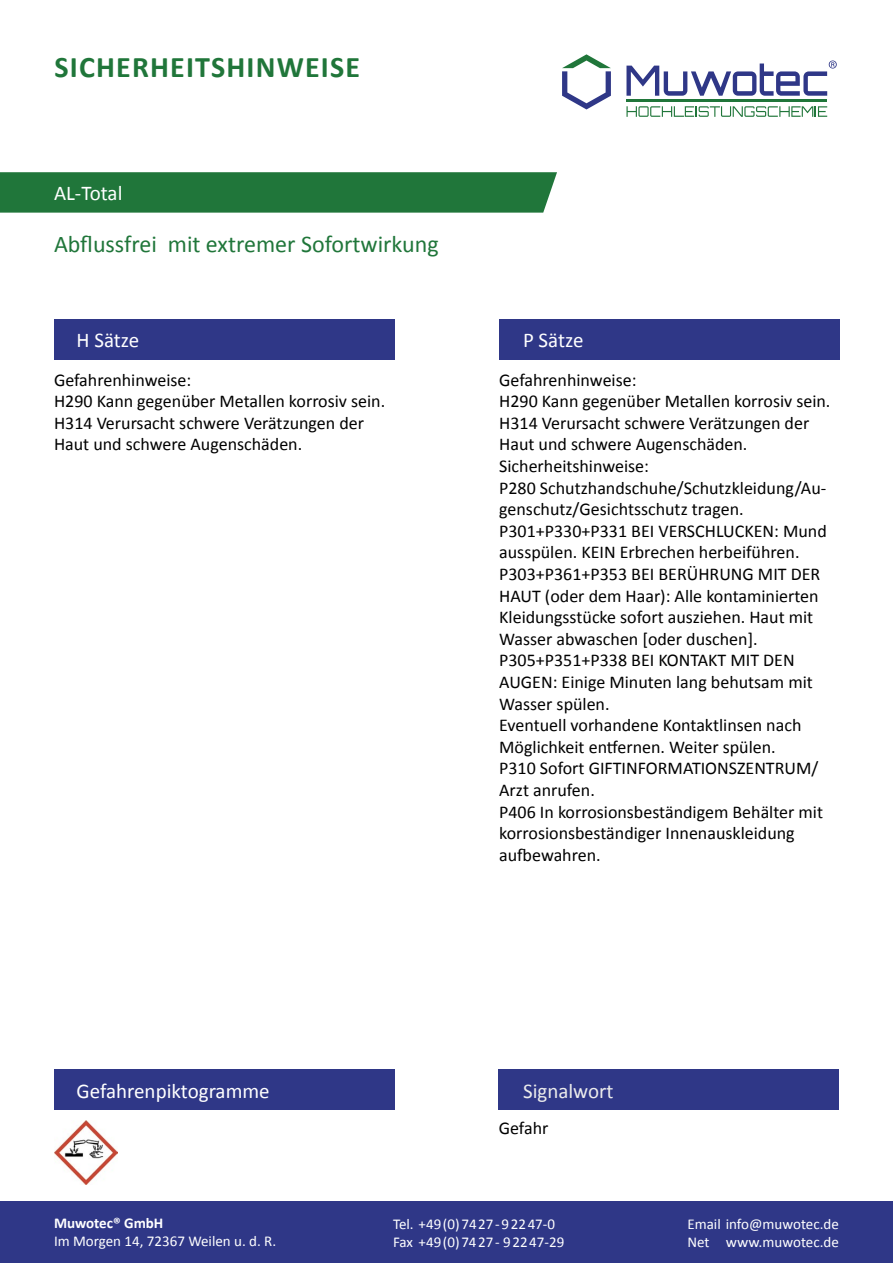
<style>
.page{position:relative;width:893px;height:1263px;background:#fff}
.page>*{position:absolute;margin:0;border:0;box-sizing:border-box;transform-origin:0 0}
.t1{font:700 30px "Calibri";letter-spacing:.04em;color:#20763a}
.t2{font:24px "Calibri";color:#20763a}
.t3{font:21px "Calibri";color:#fff}
.t4{font:21px "Calibri";color:#ececec}
.t5{font:18px/21.6px "Calibri";color:#000}
.t6{font:15px/18px "Calibri";color:#fff}
.t7{font:700 15px "Calibri";color:#fff}
</style>
<div class="page">
<div style="left:54px;top:319px;width:340px;height:40px;background:#2f3787"></div>
<div style="left:499px;top:319px;width:340px;height:40px;background:#2f3787"></div>
<div style="left:499px;top:1069px;width:340px;height:41px;background:#2f3787"></div>
<div style="left:0;top:172px;width:557px;height:41px;background:#20763a"></div>
<div style="left:54px;top:1069px;width:340px;height:41px;background:#2f3787"></div>
<svg style="left:562px;top:54px;width:49px;height:55px"></svg>
<hr style="left:626px;top:100px;width:201px;height:2px;background:#20763a">
<svg style="left:626px;top:106px;width:201px;height:11px"></svg>
<svg style="left:626px;top:60px;width:211px;height:36px"></svg>
<img style="left:54px;top:1120px;width:64px;height:64px">
<div style="left:0;top:1201px;width:893px;height:62px;background:#2f3787"></div>
<h1 class="t1" style="left:55px;top:48px;width:307px">SICHERHEITSHINWEISE</h1>
<p class="t3" style="left:54px;top:180px;width:70px">AL-Total</p>
<h2 class="t2" style="left:54px;top:229px;width:386px">Abflussfrei mit extremer Sofortwirkung</h2>
<p class="t3" style="left:77px;top:327px;width:64px">H Sätze</p>
<p class="t3" style="left:523px;top:327px;width:62px">P Sätze</p>
<p class="t5" style="left:54px;top:368px;width:333px">Gefahrenhinweise:<br>H290 Kann gegenüber Metallen korrosiv sein.<br>H314 Verursacht schwere Verätzungen der Haut und schwere Augenschäden.</p>
<p class="t5" style="left:499px;top:368px;width:333px">Gefahrenhinweise:<br>H290 Kann gegenüber Metallen korrosiv sein.<br>H314 Verursacht schwere Verätzungen der Haut und schwere Augenschäden.<br>Sicherheitshinweise:<br>P280 Schutzhandschuhe/Schutzkleidung/Au&shy;genschutz/Gesichtsschutz tragen.<br>P301+P330+P331 BEI VERSCHLUCKEN: Mund ausspülen. KEIN Erbrechen herbeiführen.<br>P303+P361+P353 BEI BERÜHRUNG MIT DER HAUT (oder dem Haar): Alle kontaminierten Kleidungsstücke sofort ausziehen. Haut mit Wasser abwaschen [oder duschen].<br>P305+P351+P338 BEI KONTAKT MIT DEN AUGEN: Einige Minuten lang behutsam mit Wasser spülen.<br>Eventuell vorhandene Kontaktlinsen nach Möglichkeit entfernen. Weiter spülen.<br>P310 Sofort GIFTINFORMATIONSZENTRUM/ Arzt anrufen.<br>P406 In korrosionsbeständigem Behälter mit korrosionsbeständiger Innenauskleidung aufbewahren.</p>
<p class="t3" style="left:77px;top:1077px;width:195px">Gefahrenpiktogramme</p>
<p class="t7" style="left:54px;top:1213px;width:111px">Muwotec® GmbH</p>
<p class="t6" style="left:54px;top:1231px;width:224px">Im Morgen 14, 72367 Weilen u. d. R.</p>
<p class="t4" style="left:523px;top:1077px;width:92px">Signalwort</p>
<p class="t5" style="left:499px;top:1116px;width:51px">Gefahr</p>
<p class="t6" style="left:393px;top:1214px;width:173px">Tel. +49(0)7427-92247-0<br>Fax +49(0)7427- 92247-29</p>
<p class="t6" style="left:687px;top:1214px;width:153px">Email info@muwotec.de<br>Net www.muwotec.de</p>
</div>
